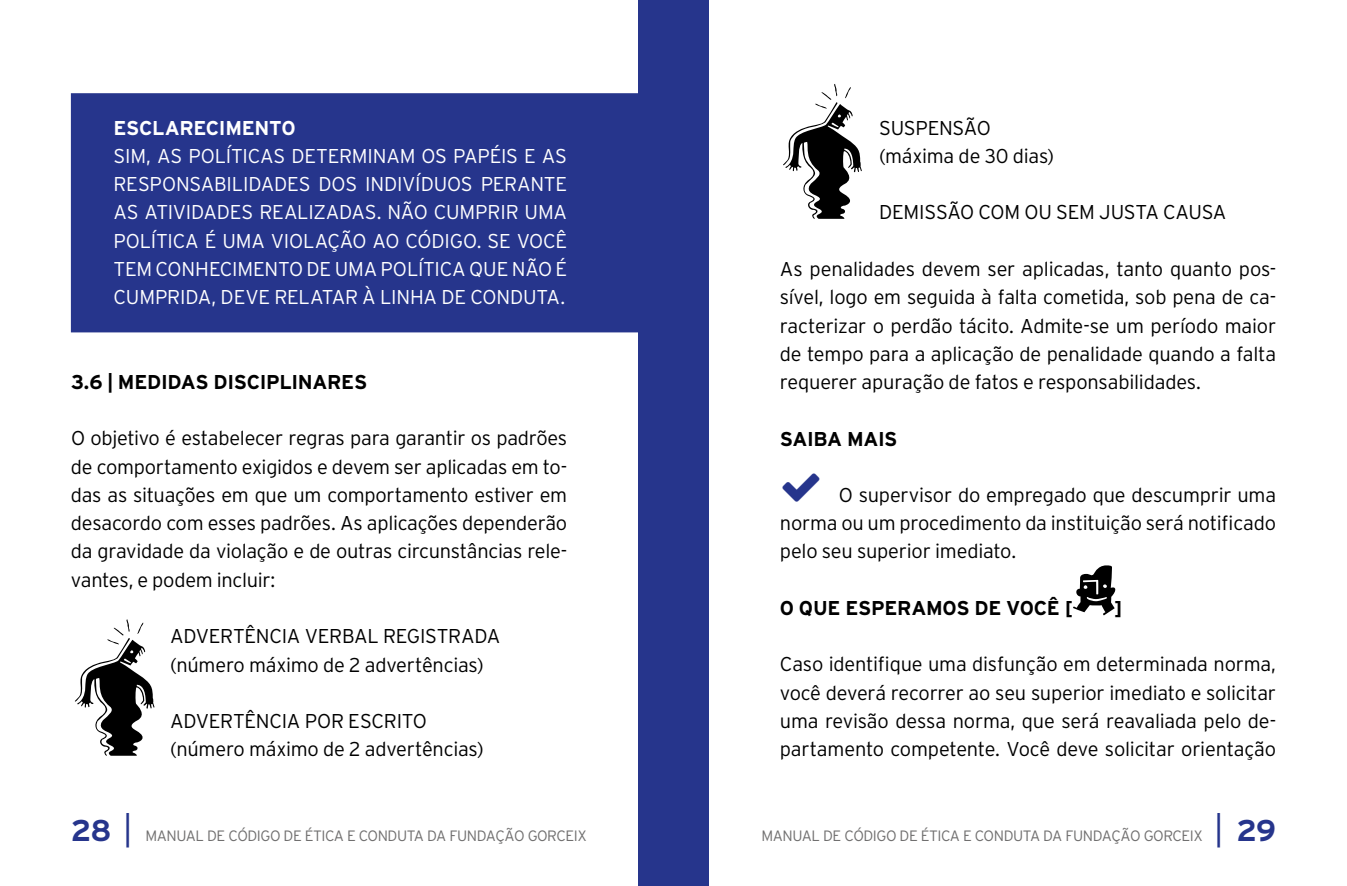
<style>
.page{position:relative;width:1347px;height:886px;background:#fff}
.page>*{position:absolute;margin:0;border:0;box-sizing:border-box;transform-origin:0 0}
.t1{font:300 62.5px "Big Cheese";color:#000}
.t2{font:700 30px "Interstate";color:#26358c}
.t3{font:300 20px/28.2px "Interstate";letter-spacing:-.015em;color:#000;text-align:justify}
.t4{font:300 20px/28.2px "Interstate";letter-spacing:-.01em;color:#fff;text-align:justify}
.t5{font:700 20px "Interstate";letter-spacing:-.015em;color:#000}
.t6{font:700 20px "Interstate";letter-spacing:-.015em;color:#fff}
.t7{font:300 15px "Interstate";letter-spacing:-.03em;color:#706f6f}
.s1{font-weight:300;font-size:35px}
</style>
<div class="page">
<div style="left:638px;top:0;width:71px;height:886px;background:#26358c"></div>
<div style="left:71px;top:93px;width:582px;height:239px;background:#26358c"></div>
<p class="t6" style="left:113px;top:116px;width:184px">ESCLARECIMENTO</p>
<p class="t4" style="left:113px;top:141px;width:455px">SIM, AS POLÍTICAS DETERMINAM OS PAPÉIS E AS RESPONSABILIDADES DOS INDIVÍDUOS PERANTE AS ATIVIDADES REALIZADAS. NÃO CUMPRIR UMA POLÍTICA É UMA VIOLAÇÃO AO CÓDIGO. SE VOCÊ TEM CONHECIMENTO DE UMA POLÍTICA QUE NÃO É CUMPRIDA, DEVE RELATAR À LINHA DE CONDUTA.</p>
<p class="t5" style="left:71px;top:371px;width:298px">3.6 | MEDIDAS DISCIPLINARES</p>
<p class="t3" style="left:71px;top:424px;width:498px">O objetivo é estabelecer regras para garantir os padrões de comportamento exigidos e devem ser aplicadas em to&shy;das as situações em que um comportamento estiver em desacordo com esses padrões. As aplicações dependerão da gravidade da violação e de outras circunstâncias rele&shy;vantes, e podem incluir:</p>
<p class="t3" style="left:170px;top:622px;width:332px">ADVERTÊNCIA VERBAL REGISTRADA (número máximo de 2 advertências)</p>
<p class="t3" style="left:170px;top:707px;width:315px">ADVERTÊNCIA POR ESCRITO (número máximo de 2 advertências)</p>
<p class="t3" style="left:879px;top:113px;width:177px">SUSPENSÃO (máxima de 30 dias)</p>
<p class="t3" style="left:879px;top:198px;width:349px">DEMISSÃO COM OU SEM JUSTA CAUSA</p>
<p class="t3" style="left:780px;top:255px;width:498px">As penalidades devem ser aplicadas, tanto quanto pos&shy;sível, logo em seguida à falta cometida, sob pena de ca&shy;racterizar o perdão tácito. Admite-se um período maior de tempo para a aplicação de penalidade quando a falta requerer apuração de fatos e responsabilidades.</p>
<p class="t5" style="left:780px;top:427px;width:119px">SAIBA MAIS</p>
<p class="t3" style="left:780px;top:480px;width:498px;text-indent:59px">O supervisor do empregado que descumprir uma norma ou um procedimento da instituição será notificado pelo seu superior imediato.</p>
<p class="t5" style="left:780px;top:597px;width:295px">O QUE ESPERAMOS DE VOCÊ [</p>
<h1 class="t1" style="left:1071px;top:565px;width:48px">r</h1>
<p class="t5" style="left:1114px;top:597px;width:10px">]</p>
<p class="t3" style="left:780px;top:650px;width:498px">Caso identifique uma disfunção em determinada norma, você deverá recorrer ao seu superior imediato e solicitar uma revisão dessa norma, que será reavaliada pelo de-</p>
<p class="t3" style="left:780px;top:735px;width:498px">partamento competente. Você deve solicitar orientação</p>
<h2 class="t2" style="left:71px;top:813px;width:64px">28 <span class="s1">|</span></h2>
<p class="t7" style="left:145px;top:827px;width:443px">MANUAL DE CÓDIGO DE ÉTICA E CONDUTA DA FUNDAÇÃO GORCEIX</p>
<p class="t7" style="left:761px;top:827px;width:443px">MANUAL DE CÓDIGO DE ÉTICA E CONDUTA DA FUNDAÇÃO GORCEIX</p>
<h2 class="t2" style="left:1213px;top:813px;width:64px"><span class="s1">|</span> 29</h2>
</div>
